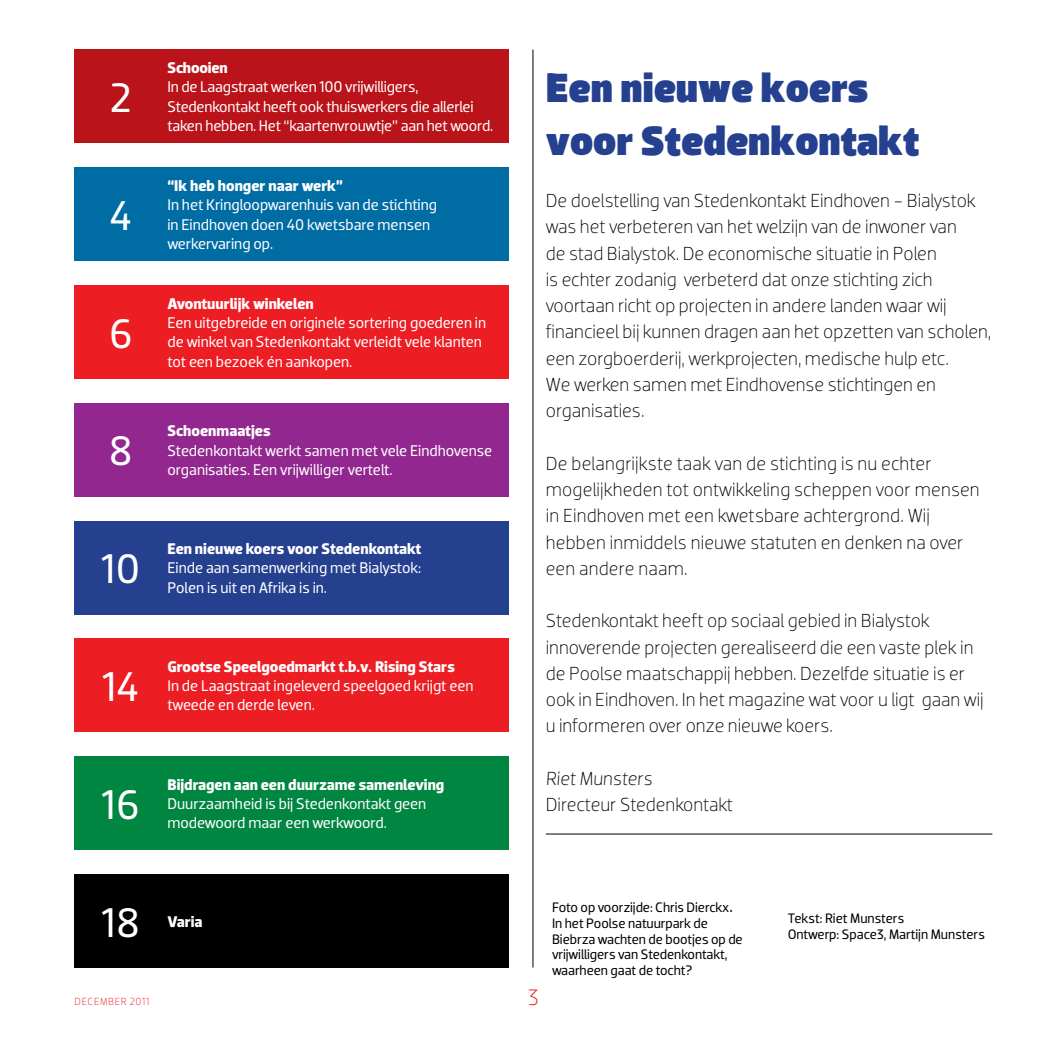
<style>
.page{position:relative;width:1042px;height:1042px;background:#fff}
.page>*{position:absolute;margin:0;border:0;box-sizing:border-box;transform-origin:0 0}
.t1{font:900 42px/52.5px "Billy";color:#25408f}
.t2{font:42px "Dobra";color:#fff}
.t3{font:300 22.75px "Dobra";color:#ed1d24}
.t4{font:300 19.25px/26.2px "Dobra";color:#000}
.t5{font:italic 300 19.25px "Dobra";letter-spacing:-.005em;color:#000}
.t6{font:15.75px/19.2px "Dobra";letter-spacing:-.005em;color:#fff}
.t7{font:700 15.75px "Dobra";color:#fff}
.t8{font:14px/15.8px "Dobra";letter-spacing:-.005em;color:#000}
.t9{font:300 10.5px "Dobra";letter-spacing:.06em;color:#ed1d24}
.s1{font-size:17.5px}
</style>
<div class="page">
<div style="left:74px;top:50px;width:434px;height:93px;background:#ba131a"></div>
<div style="left:74px;top:167px;width:434px;height:93px;background:#006ca4"></div>
<div style="left:74px;top:285px;width:434px;height:93px;background:#ed1d24"></div>
<div style="left:74px;top:403px;width:434px;height:93px;background:#92278f"></div>
<div style="left:74px;top:521px;width:434px;height:93px;background:#25408f"></div>
<div style="left:74px;top:639px;width:434px;height:93px;background:#ed1d24"></div>
<div style="left:74px;top:756px;width:434px;height:94px;background:#008641"></div>
<div style="left:74px;top:874px;width:434px;height:93px;background:#000"></div>
<hr style="left:532px;top:50px;width:1px;height:917px;background:#000">
<hr style="left:546px;top:833px;width:446px;height:1px;background:#000">
<h1 class="t2" style="left:110px;top:73px;width:23px">2</h1>
<h1 class="t2" style="left:110px;top:191px;width:24px">4</h1>
<h1 class="t2" style="left:109px;top:309px;width:25px">6</h1>
<h1 class="t2" style="left:109px;top:426px;width:25px">8</h1>
<h1 class="t2" style="left:102px;top:544px;width:40px">10</h1>
<h1 class="t2" style="left:103px;top:662px;width:38px">14</h1>
<h1 class="t2" style="left:102px;top:780px;width:40px">16</h1>
<p class="t7" style="left:167px;top:59px;width:62px">Schooien</p>
<p class="t6" style="left:167px;top:78px;width:327px">In de Laagstraat werken 100 vrijwilligers,<br>Stedenkontakt heeft ook thuiswerkers die allerlei taken hebben. Het “kaartenvrouwtje” aan het woord.</p>
<p class="t7" style="left:167px;top:176px;width:177px">“Ik heb honger naar werk”</p>
<p class="t6" style="left:167px;top:195px;width:271px">In het Kringloopwarenhuis van de stichting in Eindhoven doen 40 kwetsbare mensen werkervaring op.</p>
<p class="t7" style="left:167px;top:294px;width:148px">Avontuurlijk winkelen</p>
<p class="t6" style="left:167px;top:313px;width:320px">Een uitgebreide en originele sortering goederen in de winkel van Stedenkontakt verleidt vele klanten tot een bezoek én aankopen.</p>
<p class="t7" style="left:167px;top:422px;width:105px">Schoenmaatjes</p>
<p class="t6" style="left:167px;top:441px;width:326px">Stedenkontakt werkt samen met vele Eindhovense organisaties. Een vrijwilliger vertelt.</p>
<p class="t7" style="left:167px;top:539px;width:255px">Een nieuwe koers voor Stedenkontakt</p>
<p class="t6" style="left:167px;top:558px;width:255px">Einde aan samenwerking met Bialystok:<br>Polen is uit en Afrika is in.</p>
<p class="t7" style="left:167px;top:657px;width:289px">Grootse Speelgoedmarkt t.b.v. Rising Stars</p>
<p class="t6" style="left:167px;top:676px;width:307px">In de Laagstraat ingeleverd speelgoed krijgt een tweede en derde leven.</p>
<p class="t7" style="left:167px;top:775px;width:278px">Bijdragen aan een duurzame samenleving</p>
<p class="t6" style="left:167px;top:794px;width:260px">Duurzaamheid is bij Stedenkontakt geen modewoord maar een werkwoord.</p>
<h1 class="t1" style="left:546px;top:62px;width:375px">Een nieuwe koers voor Stedenkontakt</h1>
<p class="t4" style="left:546px;top:188px;width:447px">De doelstelling van Stedenkontakt Eindhoven - Bialystok was het verbeteren van het welzijn van de inwoner van<br>de stad Bialystok. De economische situatie in Polen<br>is echter zodanig verbeterd dat onze stichting zich voortaan richt op projecten in andere landen waar wij financieel bij kunnen dragen aan het opzetten van scholen, een zorgboerderij, werkprojecten, medische hulp etc.<br>We werken samen met Eindhovense stichtingen en organisaties.</p>
<p class="t4" style="left:546px;top:450px;width:435px">De belangrijkste taak van de stichting is nu echter mogelijkheden tot ontwikkeling scheppen voor mensen in Eindhoven met een kwetsbare achtergrond. Wij hebben inmiddels nieuwe statuten en denken na over een andere naam.</p>
<p class="t4" style="left:546px;top:608px;width:439px">Stedenkontakt heeft op sociaal gebied in Bialystok innoverende projecten gerealiseerd die een vaste plek in de Poolse maatschappij hebben. Dezelfde situatie is er ook in Eindhoven. In het magazine wat voor u ligt gaan wij u informeren over onze nieuwe koers.</p>
<p class="t5" style="left:546px;top:767px;width:108px">Riet Munsters</p>
<p class="t4" style="left:546px;top:791px;width:189px">Directeur Stedenkontakt</p>
<h1 class="t2" style="left:102px;top:898px;width:40px">18</h1>
<p class="t7" style="left:167px;top:912px;width:37px">Varia</p>
<p class="t9" style="left:74px;top:995px;width:76px">DECEMBER 2011</p>
<p class="t3" style="left:528px;top:984px;width:12px">3</p>
<p class="t8" style="left:552px;top:899px;width:192px">Foto op voorzijde: Chris Dierckx<span class="s1">.<br></span>In het Poolse natuurpark de<br>Biebrza wachten de bootjes op de vrijwilligers van Stedenkontakt, waarheen gaat de tocht?</p>
<p class="t8" style="left:788px;top:910px;width:199px">Tekst: Riet Munsters<br>Ontwerp: Space3, Martijn Munsters</p>
</div>
